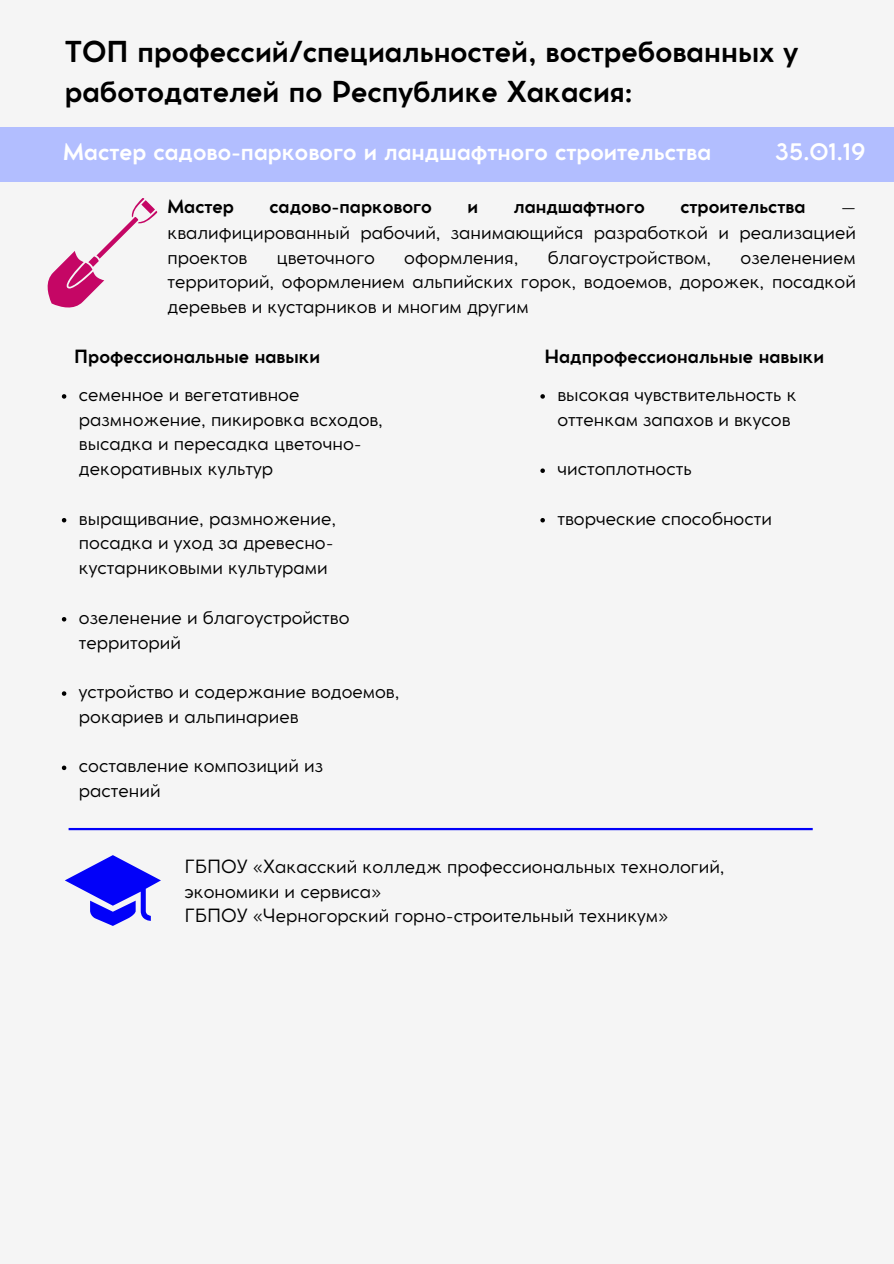
<style>
.page{position:relative;width:894px;height:1264px;background:#fff}
.page>*{position:absolute;margin:0;border:0;box-sizing:border-box;transform-origin:0 0}
.t1{font:700 28.5px/39.3px "Cocomat Pro";color:#000}
.t2{font:700 22.5px "Cocomat Pro";color:#fff}
.t3{font:18px/24.8px "Cocomat Pro";color:#000}
.t4{font:700 18px "Cocomat Pro";color:#000}
.s1{font-weight:700}
</style>
<div class="page">
<div style="left:0;top:0;width:893px;height:1263px;background:#f5f5f5"></div>
<hr style="left:69px;top:828px;width:743px;height:2px;background:#0201f9">
<div style="left:0;top:127px;width:893px;height:55px;background:#b2beff"></div>
<svg style="left:65px;top:855px;width:95px;height:70px"></svg>
<svg style="left:47px;top:198px;width:110px;height:110px"></svg>
<svg style="left:62px;top:394px;width:4px;height:4px"></svg>
<svg style="left:62px;top:518px;width:4px;height:4px"></svg>
<svg style="left:62px;top:617px;width:4px;height:4px"></svg>
<svg style="left:62px;top:691px;width:4px;height:4px"></svg>
<svg style="left:62px;top:765px;width:4px;height:5px"></svg>
<svg style="left:540px;top:394px;width:4px;height:4px"></svg>
<svg style="left:540px;top:468px;width:4px;height:5px"></svg>
<svg style="left:540px;top:518px;width:4px;height:4px"></svg>
<p class="t1" style="left:65px;top:35px;width:734px">ТОП профессий/специальностей, востребованных у работодателей по Республике Хакасия:</p>
<p class="t2" style="left:63px;top:143px;width:649px">Мастер садово-паркового и ландшафтного строительства</p>
<p class="t2" style="left:774px;top:143px;width:92px">35.01.19</p>
<p class="t4" style="left:167px;top:200px;width:68px">Мастер</p>
<p class="t4" style="left:269px;top:200px;width:164px">садово-паркового</p>
<p class="t4" style="left:467px;top:200px;width:12px">и</p>
<p class="t4" style="left:513px;top:200px;width:132px">ландшафтного</p>
<p class="t4" style="left:680px;top:200px;width:127px">строительства</p>
<p class="t3" style="left:167px;top:195px;width:689px;line-height:25.3px;text-align:justify;text-indent:673px"><span class="s1">– </span>квалифицированный рабочий, занимающийся разработкой и реализацией проектов</p>
<p class="t3" style="left:276px;top:246px;width:100px">цветочного</p>
<p class="t3" style="left:404px;top:246px;width:116px">оформления,</p>
<p class="t3" style="left:547px;top:246px;width:165px">благоустройством,</p>
<p class="t3" style="left:167px;top:246px;width:689px;text-align:justify;text-indent:573px">озеленением территорий, оформлением альпийских горок, водоемов, дорожек, посадкой деревьев и кустарников и многим другим</p>
<h2 class="t4" style="left:74px;top:349px;width:247px">Профессиональные навыки</h2>
<p class="t4" style="left:544px;top:349px;width:281px">Надпрофессиональные навыки</p>
<p class="t3" style="left:79px;top:383px;width:305px">семенное и вегетативное размножение, пикировка всходов, высадка и пересадка цветочно&shy;декоративных культур</p>
<h3 class="t3" style="left:79px;top:507px;width:258px">выращивание, размножение, посадка и уход за древесно&shy;кустарниковыми культурами</h3>
<h3 class="t3" style="left:79px;top:606px;width:272px">озеленение и благоустройство территорий</h3>
<p class="t3" style="left:79px;top:680px;width:322px">устройство и содержание водоемов, рокариев и альпинариев</p>
<p class="t3" style="left:79px;top:755px;width:246px">составление композиций из растений</p>
<p class="t3" style="left:557px;top:383px;width:241px">высокая чувствительность к оттенкам запахов и вкусов</p>
<p class="t3" style="left:557px;top:458px;width:136px">чистоплотность</p>
<p class="t3" style="left:557px;top:507px;width:216px">творческие способности</p>
<p class="t3" style="left:184px;top:855px;width:541px">ГБПОУ «Хакасский колледж профессиональных технологий, экономики и сервиса»</p>
<p class="t3" style="left:184px;top:905px;width:485px">ГБПОУ «Черногорский горно-строительный техникум»</p>
</div>
